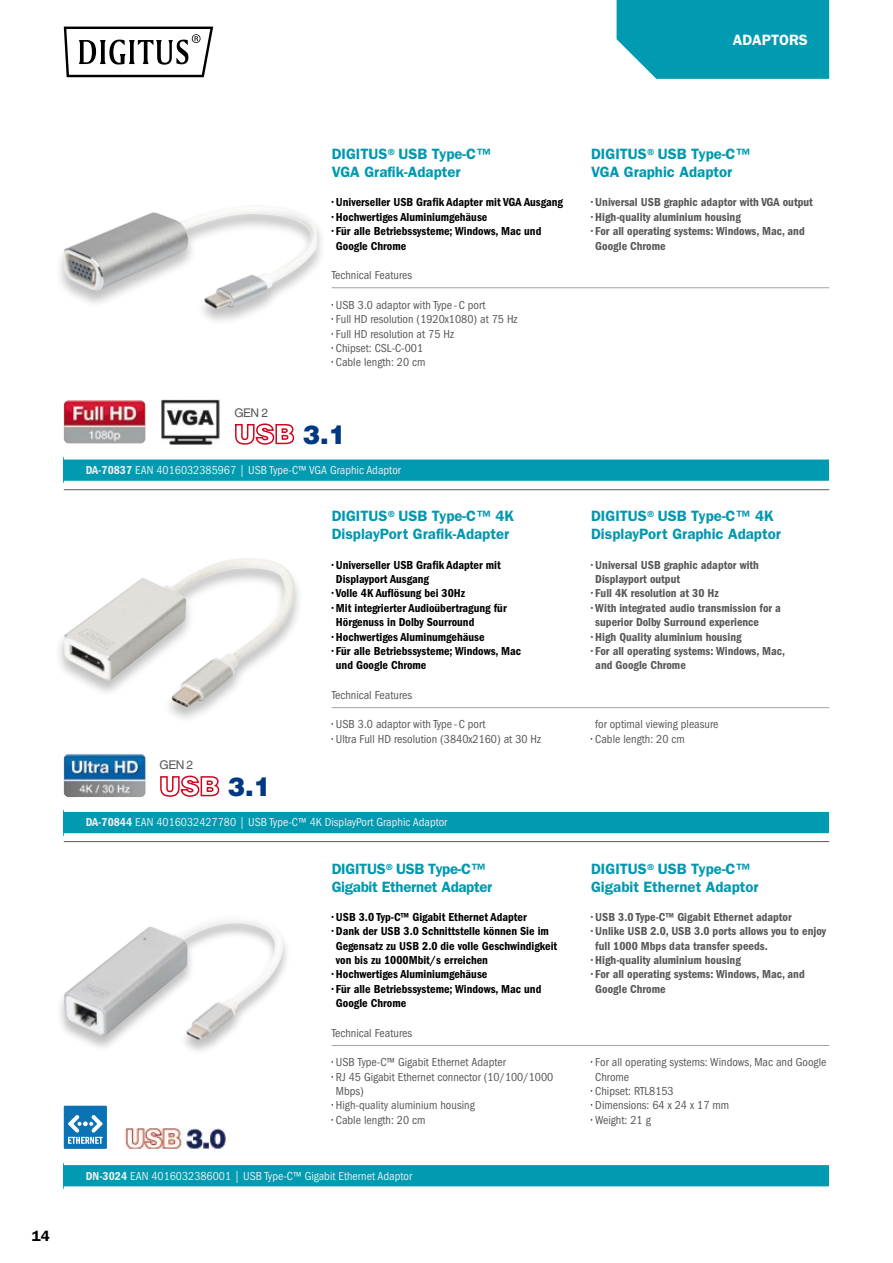
<style>
.page{position:relative;width:893px;height:1263px;background:#fff}
.page>*{position:absolute;margin:0;border:0;box-sizing:border-box;transform-origin:0 0}
.t1{font:900 25.95px "Helvetica LT Std";color:#003882}
.t2{font:600 15px/18px "ITC Franklin Gothic Std";color:#0098af}
.t3{font:600 15px/18px "ITC Franklin Gothic Std";letter-spacing:-.02em;color:#0098af}
.t4{font:600 15px "ITC Franklin Gothic Std";color:#fff}
.t5{font:600 15px "ITC Franklin Gothic Std";color:#000}
.t6{font:12px/14.4px "ITC Franklin Gothic Std Dm Cd";color:#000}
.t7{font:12px/14.4px "ITC Franklin Gothic Std Dm Cd";color:#58585a}
.t8{font:condensed 12px/14.4px "ITC Franklin Gothic Std";color:#58585a}
.t9{font:condensed 12px "ITC Franklin Gothic Std";color:#eceded}
.t10{font:12px "Helvetica LT Std";letter-spacing:-.05em;color:#58585a}
.s1{font-family:"Franklin Gothic Book Cmpr";font-stretch:normal;color:#000}
.s2{font-family:"ITC Franklin Gothic Std Dm Cd";font-stretch:normal}
</style>
<div class="page">
<div style="left:617px;top:0;width:212px;height:79px;background:#009ab1"></div>
<svg style="left:64px;top:27px;width:149px;height:50px"></svg>
<div style="left:64px;top:810px;width:765px;height:25px;background:#009ab1"></div>
<hr style="left:64px;top:808px;width:765px;height:4px;background:#fff">
<svg style="left:64px;top:833px;width:765px;height:2px;background:#e3f4f6"></svg>
<div style="left:64px;top:457px;width:765px;height:26px;background:#009ab1"></div>
<hr style="left:64px;top:455px;width:765px;height:4px;background:#fff">
<hr style="left:64px;top:481px;width:765px;height:4px;background:#fff">
<hr style="left:64px;top:489px;width:765px;height:1px;background:#58585a">
<hr style="left:332px;top:287px;width:497px;height:1px;background:#9fa4a7">
<div style="left:55px;top:204px;width:271px;height:123px;background:#000;opacity:.25"></div>
<img style="left:64px;top:205px;width:253px;height:104px">
<img style="left:64px;top:400px;width:81px;height:43px">
<img style="left:161px;top:399px;width:59px;height:46px">
<div style="left:56px;top:914px;width:235px;height:142px;background:#000;opacity:.25"></div>
<img style="left:64px;top:915px;width:219px;height:125px">
<hr style="left:332px;top:1045px;width:497px;height:1px;background:#9fa4a7">
<div style="left:64px;top:1106px;width:43px;height:43px;background:#0b72b5"></div>
<svg style="left:68px;top:1115px;width:35px;height:29px"></svg>
<img style="left:124px;top:1128px;width:101px;height:21px">
<hr style="left:64px;top:841px;width:765px;height:1px;background:#58585a">
<div style="left:64px;top:1163px;width:765px;height:25px;background:#009ab1"></div>
<hr style="left:64px;top:1161px;width:765px;height:4px;background:#fff">
<svg style="left:64px;top:1186px;width:765px;height:2px;background:#cfebf0"></svg>
<svg style="left:235px;top:423px;width:60px;height:22px"></svg>
<hr style="left:332px;top:707px;width:497px;height:1px;background:#9fa4a7">
<div style="left:55px;top:557px;width:249px;height:168px;background:#000;opacity:.25"></div>
<img style="left:64px;top:558px;width:231px;height:150px">
<img style="left:64px;top:754px;width:81px;height:43px">
<svg style="left:160px;top:775px;width:60px;height:22px"></svg>
<p class="t4" style="left:733px;top:31px;width:77px">ADAPTORS</p>
<p class="t5" style="left:32px;top:1227px;width:20px">14</p>
<p class="t2" style="left:332px;top:145px;width:161px">DIGITUS®USB Type-C™<br>VGA Grafik-Adapter</p>
<p class="t2" style="left:591px;top:145px;width:161px">DIGITUS®USB Type-C™<br>VGA Graphic Adaptor</p>
<p class="t6" style="left:332px;top:195px;width:233px">• Universeller USB Grafik Adapter mit VGA Ausgang</p>
<p class="t6" style="left:332px;top:210px;width:157px">• Hochwertiges Aluminiumgehäuse</p>
<p class="t6" style="left:336px;top:224px;width:207px;text-indent:-4px">• Für alle Betriebssysteme; Windows, Mac und<br>Google Chrome</p>
<p class="t7" style="left:591px;top:195px;width:223px">• Universal USB graphic adaptor with VGA output</p>
<p class="t7" style="left:591px;top:210px;width:151px">• High-quality aluminium housing</p>
<p class="t7" style="left:595px;top:224px;width:211px;text-indent:-4px">• For all operating systems: Windows, Mac, and<br>Google Chrome</p>
<p class="t8" style="left:332px;top:268px;width:82px">Technical Features</p>
<p class="t10" style="left:234px;top:406px;width:35px">GEN 2</p>
<p class="t8" style="left:332px;top:298px;width:155px"><span class="s1">•</span> USB 3.0 adaptor with Type -C port</p>
<p class="t8" style="left:332px;top:312px;width:187px"><span class="s1">•</span> Full HD resolution (1920x1080) at 75 Hz</p>
<p class="t8" style="left:332px;top:327px;width:124px"><span class="s1">•</span> Full HD resolution at 75 Hz</p>
<p class="t8" style="left:332px;top:341px;width:93px"><span class="s1">•</span> Chipset: CSL-C-001</p>
<p class="t8" style="left:332px;top:355px;width:95px"><span class="s1">•</span> Cable length: 20 cm</p>
<h1 class="t1" style="left:303px;top:418px;width:45px">3.1</h1>
<p class="t9" style="left:86px;top:463px;width:316px"><span class="s2">DA-70837</span> EAN 4016032385967 | USB Type-C™ VGA Graphic Adaptor</p>
<p class="t2" style="left:332px;top:507px;width:184px">DIGITUS®USB Type-C™ 4K<br>DisplayPort Grafik-Adapter</p>
<p class="t2" style="left:591px;top:507px;width:191px">DIGITUS®USB Type-C™ 4K<br>DisplayPort Graphic Adaptor</p>
<p class="t6" style="left:336px;top:557px;width:166px;text-indent:-4px">• Universeller USB Grafik Adapter mit<br>Displayport Ausgang</p>
<p class="t6" style="left:332px;top:586px;width:135px">• Volle 4K Auflösung bei 30Hz</p>
<p class="t6" style="left:336px;top:601px;width:172px;text-indent:-4px">• Mit integrierter Audioübertragung für<br>Hörgenuss in Dolby Sourround</p>
<p class="t6" style="left:332px;top:629px;width:154px">• Hochwertiges Aluminumgehäuse</p>
<p class="t6" style="left:336px;top:644px;width:187px;text-indent:-4px">• Für alle Betriebssysteme; Windows, Mac und Google Chrome</p>
<p class="t7" style="left:595px;top:557px;width:165px;text-indent:-4px">• Universal USB graphic adaptor with<br>Displayport output</p>
<p class="t7" style="left:591px;top:586px;width:129px">• Full 4K resolution at 30 Hz</p>
<p class="t7" style="left:595px;top:601px;width:187px;text-indent:-4px">• With integrated audio transmission for a superior Dolby Surround experience</p>
<p class="t7" style="left:591px;top:629px;width:152px">• High Quality aluminium housing</p>
<p class="t7" style="left:595px;top:644px;width:191px;text-indent:-4px">• For all operating systems: Windows, Mac, and Google Chrome</p>
<p class="t8" style="left:332px;top:688px;width:82px">Technical Features</p>
<p class="t10" style="left:160px;top:758px;width:35px">GEN 2</p>
<h1 class="t1" style="left:228px;top:770px;width:45px">3.1</h1>
<p class="t8" style="left:332px;top:717px;width:155px"><span class="s1">•</span> USB 3.0 adaptor with Type -C port</p>
<p class="t8" style="left:332px;top:732px;width:211px"><span class="s1">•</span> Ultra Full HD resolution (3840x2160) at 30 Hz</p>
<p class="t9" style="left:86px;top:816px;width:363px"><span class="s2">DA-70844</span> EAN 4016032427780 | USB Type-C™ 4K DisplayPort Graphic Adaptor</p>
<p class="t8" style="left:595px;top:717px;width:125px">for optimal viewing pleasure</p>
<p class="t8" style="left:591px;top:732px;width:95px"><span class="s1">•</span> Cable length: 20 cm</p>
<p class="t3" style="left:332px;top:859px;width:162px">DIGITUS®USB Type-C™<br>Gigabit Ethernet Adapter</p>
<p class="t2" style="left:591px;top:859px;width:169px">DIGITUS®USB Type-C™<br>Gigabit Ethernet Adaptor</p>
<p class="t6" style="left:332px;top:910px;width:197px">• USB 3.0 Typ-C™ Gigabit Ethernet Adapter</p>
<p class="t6" style="left:336px;top:924px;width:223px;text-indent:-4px">• Dank der USB 3.0 Schnittstelle können Sie im<br>Gegensatz zu USB 2.0 die volle Geschwindigkeit von bis zu 1000Mbit/s erreichen</p>
<p class="t6" style="left:332px;top:967px;width:157px">• Hochwertiges Aluminiumgehäuse</p>
<p class="t6" style="left:336px;top:982px;width:207px;text-indent:-4px">• Für alle Betriebssysteme; Windows, Mac und<br>Google Chrome</p>
<p class="t7" style="left:591px;top:910px;width:202px">• USB 3.0 Type-C™ Gigabit Ethernet adaptor</p>
<p class="t7" style="left:595px;top:924px;width:232px;text-indent:-4px">• Unlike USB 2.0, USB 3.0 ports allows you to enjoy full 1000 Mbps data transfer speeds.</p>
<p class="t7" style="left:591px;top:953px;width:151px">• High-quality aluminium housing</p>
<p class="t7" style="left:595px;top:967px;width:211px;text-indent:-4px">• For all operating systems: Windows, Mac, and<br>Google Chrome</p>
<p class="t8" style="left:332px;top:1025px;width:82px">Technical Features</p>
<p class="t8" style="left:332px;top:1055px;width:176px"><span class="s1">•</span> USB Type-C™ Gigabit Ethernet Adapter</p>
<p class="t8" style="left:336px;top:1069px;width:219px;text-indent:-4px"><span class="s1">•</span> RJ 45 Gigabit Ethernet connector (10/100/1000<br>Mbps)</p>
<p class="t8" style="left:332px;top:1098px;width:145px"><span class="s1">•</span> High-quality aluminium housing</p>
<p class="t8" style="left:332px;top:1113px;width:95px"><span class="s1">•</span> Cable length: 20 cm</p>
<p class="t9" style="left:86px;top:1169px;width:328px"><span class="s2">DN-3024</span> EAN 4016032386001 | USB Type-C™ Gigabit Ethernet Adaptor</p>
<p class="t8" style="left:595px;top:1055px;width:233px;text-indent:-4px"><span class="s1">•</span> For all operating systems: Windows, Mac and Google<br>Chrome</p>
<p class="t8" style="left:591px;top:1084px;width:84px"><span class="s1">•</span> Chipset: RTL8153</p>
<p class="t8" style="left:591px;top:1098px;width:140px"><span class="s1">•</span> Dimensions: 64 x 24 x 17 mm</p>
<p class="t8" style="left:591px;top:1113px;width:61px"><span class="s1">•</span> Weight: 21 g</p>
</div>
